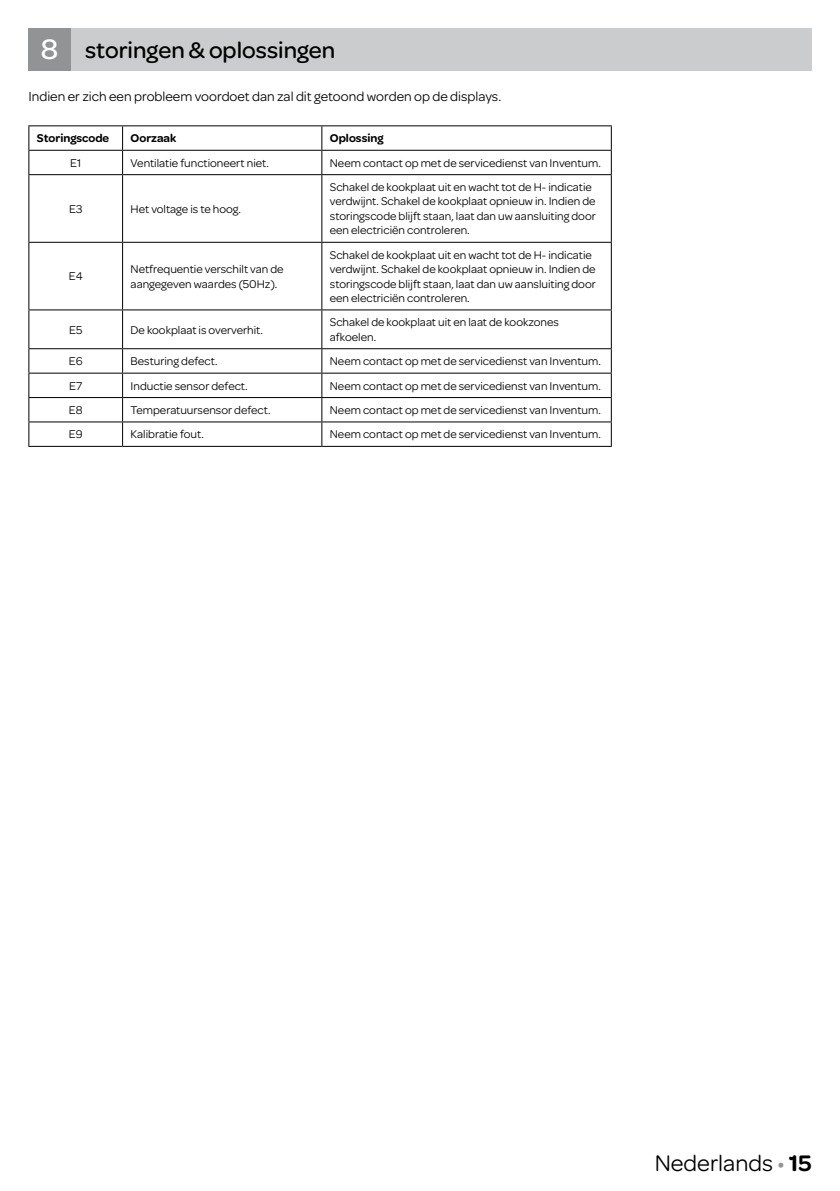
<style>
.page{position:relative;width:840px;height:1191px;background:#fff}
.page>*{position:absolute;margin:0;border:0;box-sizing:border-box;transform-origin:0 0}
.t1{font:500 24px "Omnes";color:#000}
.t2{font:24px "Omnes";color:#000}
.t3{font:14px "Omnes";color:#000}
.t4{font:12px/14.4px "Omnes";color:#000}
.t5{font:600 12px "Omnes";color:#000}
.s1{font-size:30px;color:#fff}
.s2{color:#929395}
.s3{font-weight:600}
</style>
<div class="page">
<div style="left:57px;top:28px;width:754px;height:43px;background:#cacccd"></div>
<div style="left:28px;top:28px;width:43px;height:43px;background:#929395"></div>
<hr style="left:28px;top:125px;width:94px;height:1px;background:#000">
<hr style="left:122px;top:125px;width:200px;height:1px;background:#000">
<hr style="left:322px;top:125px;width:289px;height:1px;background:#000">
<hr style="left:28px;top:150px;width:94px;height:1px;background:#000">
<svg style="left:28px;top:126px;width:1px;height:48px"></svg>
<hr style="left:122px;top:150px;width:200px;height:1px;background:#000">
<svg style="left:122px;top:126px;width:1px;height:48px"></svg>
<hr style="left:322px;top:150px;width:289px;height:1px;background:#000">
<svg style="left:321px;top:126px;width:1px;height:48px"></svg>
<svg style="left:610px;top:126px;width:1px;height:48px"></svg>
<hr style="left:28px;top:174px;width:94px;height:1px;background:#000">
<hr style="left:28px;top:175px;width:1px;height:67px;background:#000">
<hr style="left:122px;top:174px;width:200px;height:1px;background:#000">
<hr style="left:122px;top:175px;width:1px;height:67px;background:#000">
<hr style="left:322px;top:174px;width:289px;height:1px;background:#000">
<hr style="left:321px;top:175px;width:1px;height:67px;background:#000">
<hr style="left:610px;top:175px;width:1px;height:67px;background:#000">
<hr style="left:28px;top:242px;width:94px;height:1px;background:#000">
<hr style="left:28px;top:243px;width:1px;height:66px;background:#000">
<hr style="left:122px;top:242px;width:200px;height:1px;background:#000">
<hr style="left:122px;top:243px;width:1px;height:66px;background:#000">
<hr style="left:322px;top:242px;width:289px;height:1px;background:#000">
<hr style="left:321px;top:243px;width:1px;height:66px;background:#000">
<hr style="left:610px;top:243px;width:1px;height:66px;background:#000">
<hr style="left:28px;top:309px;width:94px;height:1px;background:#000">
<hr style="left:28px;top:310px;width:1px;height:38px;background:#000">
<hr style="left:122px;top:309px;width:200px;height:1px;background:#000">
<hr style="left:122px;top:310px;width:1px;height:38px;background:#000">
<hr style="left:322px;top:309px;width:289px;height:1px;background:#000">
<hr style="left:321px;top:310px;width:1px;height:38px;background:#000">
<hr style="left:610px;top:310px;width:1px;height:38px;background:#000">
<hr style="left:28px;top:348px;width:94px;height:1px;background:#000">
<hr style="left:122px;top:348px;width:200px;height:1px;background:#000">
<hr style="left:322px;top:348px;width:289px;height:1px;background:#000">
<hr style="left:28px;top:373px;width:94px;height:1px;background:#000">
<hr style="left:122px;top:373px;width:200px;height:1px;background:#000">
<hr style="left:322px;top:373px;width:289px;height:1px;background:#000">
<hr style="left:28px;top:397px;width:94px;height:1px;background:#000">
<hr style="left:122px;top:397px;width:200px;height:1px;background:#000">
<hr style="left:322px;top:397px;width:289px;height:1px;background:#000">
<hr style="left:28px;top:421px;width:94px;height:1px;background:#000">
<svg style="left:28px;top:349px;width:1px;height:97px"></svg>
<hr style="left:122px;top:421px;width:200px;height:1px;background:#000">
<svg style="left:122px;top:349px;width:1px;height:97px"></svg>
<hr style="left:322px;top:421px;width:289px;height:1px;background:#000">
<svg style="left:321px;top:349px;width:1px;height:97px"></svg>
<svg style="left:610px;top:349px;width:1px;height:97px"></svg>
<hr style="left:28px;top:446px;width:94px;height:1px;background:#000">
<hr style="left:122px;top:446px;width:200px;height:1px;background:#000">
<hr style="left:322px;top:446px;width:289px;height:1px;background:#000">
<h1 class="t1" style="left:41px;top:33px;width:296px"><span class="s1">8</span> storingen &amp; oplossingen</h1>
<p class="t3" style="left:28px;top:86px;width:474px">Indien er zich een probleem voordoet dan zal dit getoond worden op de displays.</p>
<p class="t5" style="left:37px;top:130px;width:74px">Storingscode</p>
<p class="t5" style="left:130px;top:130px;width:47px">Oorzaak</p>
<p class="t5" style="left:330px;top:130px;width:55px">Oplossing</p>
<p class="t4" style="left:70px;top:155px;width:13px">E1</p>
<p class="t4" style="left:130px;top:155px;width:140px">Ventilatie functioneert niet.</p>
<p class="t4" style="left:330px;top:155px;width:272px">Neem contact op met de servicedienst van Inventum.</p>
<p class="t4" style="left:69px;top:201px;width:15px">E3</p>
<p class="t4" style="left:130px;top:201px;width:112px">Het voltage is te hoog.</p>
<p class="t4" style="left:330px;top:179px;width:267px">Schakel de kookplaat uit en wacht tot de H- indicatie verdwijnt. Schakel de kookplaat opnieuw in. Indien de storingscode blijft staan, laat dan uw aansluiting door een electriciën controleren.</p>
<p class="t4" style="left:69px;top:268px;width:15px">E4</p>
<p class="t4" style="left:130px;top:261px;width:154px">Netfrequentie verschilt van de aangegeven waardes (50Hz).</p>
<p class="t4" style="left:330px;top:247px;width:267px">Schakel de kookplaat uit en wacht tot de H- indicatie verdwijnt. Schakel de kookplaat opnieuw in. Indien de storingscode blijft staan, laat dan uw aansluiting door een electriciën controleren.</p>
<p class="t4" style="left:69px;top:322px;width:15px">E5</p>
<p class="t4" style="left:130px;top:322px;width:134px">De kookplaat is oververhit.</p>
<p class="t4" style="left:330px;top:314px;width:230px">Schakel de kookplaat uit en laat de kookzones afkoelen.</p>
<p class="t4" style="left:69px;top:353px;width:15px">E6</p>
<p class="t4" style="left:130px;top:353px;width:88px">Besturing defect.</p>
<p class="t4" style="left:330px;top:353px;width:272px">Neem contact op met de servicedienst van Inventum.</p>
<p class="t4" style="left:69px;top:378px;width:15px">E7</p>
<p class="t4" style="left:130px;top:378px;width:119px">Inductie sensor defect.</p>
<p class="t4" style="left:330px;top:378px;width:272px">Neem contact op met de servicedienst van Inventum.</p>
<p class="t4" style="left:69px;top:402px;width:15px">E8</p>
<p class="t4" style="left:130px;top:402px;width:141px">Temperatuursensor defect.</p>
<p class="t4" style="left:330px;top:402px;width:272px">Neem contact op met de servicedienst van Inventum.</p>
<p class="t4" style="left:69px;top:426px;width:15px">E9</p>
<p class="t4" style="left:130px;top:426px;width:75px">Kalibratie fout.</p>
<p class="t4" style="left:330px;top:426px;width:272px">Neem contact op met de servicedienst van Inventum.</p>
<h1 class="t2" style="left:654px;top:1146px;width:158px">Nederlands <span class="s2">•</span> <span class="s3">15</span></h1>
</div>
